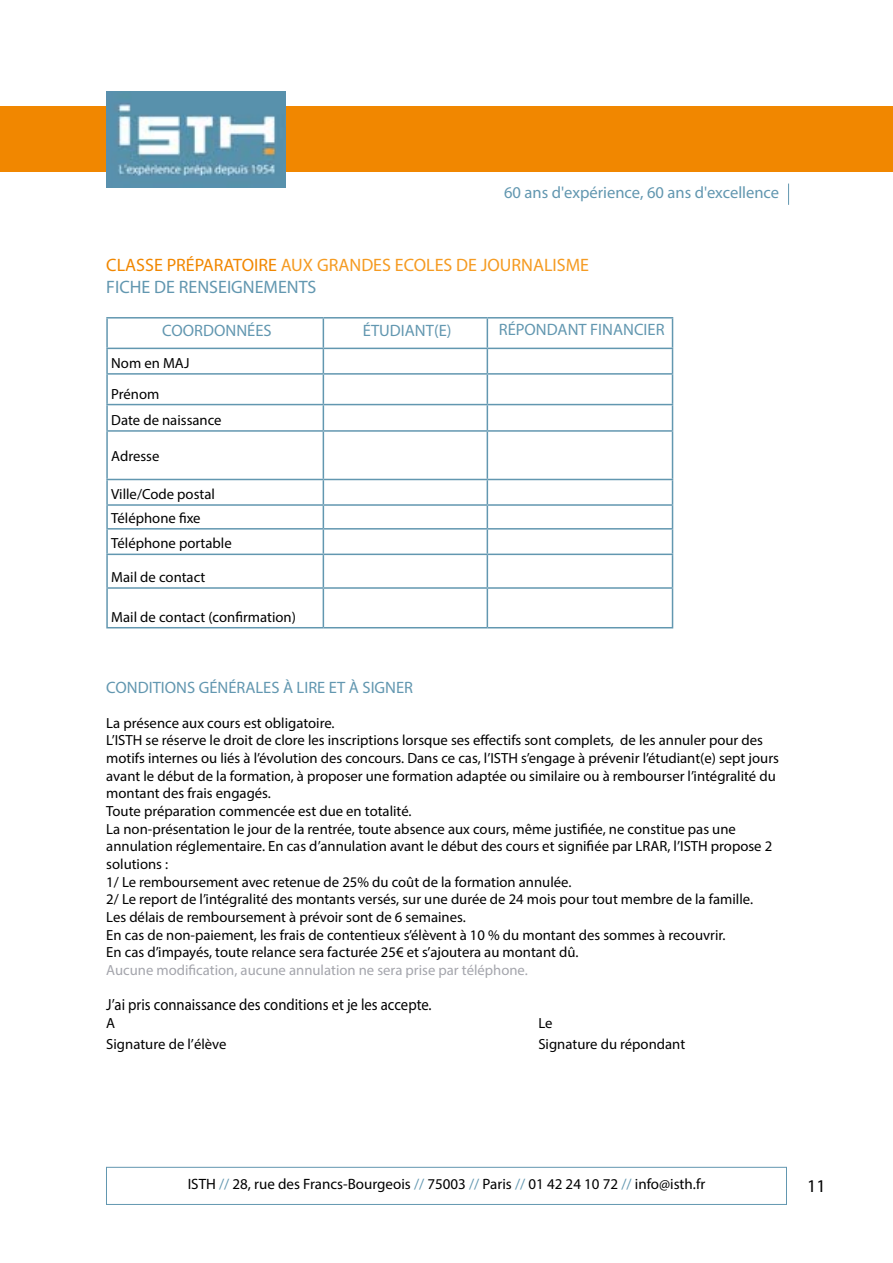
<style>
.page{position:relative;width:893px;height:1263px;background:#fff}
.page>*{position:absolute;margin:0;border:0;box-sizing:border-box;transform-origin:0 0}
.t1{font:18px/21.6px "Myriad Pro";color:#f59b22}
.t2{font:18px "Myriad Pro";color:#000}
.t3{font:16.5px "Myriad Pro";color:#6297b0}
.t4{font:16.2px "Myriad Pro";color:#000;scale:.91 1}
.t5{font:15px "Myriad Pro";color:#000}
.t6{font:14.7px/17.7px "Myriad Pro";color:#000}
.t7{font:14.7px "Myriad Pro";color:#a4a5ac}
.s1{color:#f18700}
.s2{color:#6297b0}
</style>
<div class="page">
<div style="left:106px;top:1167px;width:681px;height:37px;border:1px solid #6297b0"></div>
<svg style="left:788px;top:184px;width:1px;height:21px"></svg>
<hr style="left:106px;top:317px;width:217px;height:2px;background:#6297b0">
<hr style="left:106px;top:319px;width:2px;height:29px;background:#6297b0">
<hr style="left:323px;top:317px;width:164px;height:2px;background:#6297b0">
<hr style="left:487px;top:317px;width:186px;height:2px;background:#6297b0">
<hr style="left:106px;top:348px;width:217px;height:1px;background:#6297b0">
<hr style="left:106px;top:349px;width:2px;height:24px;background:#6297b0">
<hr style="left:323px;top:348px;width:164px;height:1px;background:#6297b0">
<hr style="left:487px;top:348px;width:186px;height:1px;background:#6297b0">
<hr style="left:106px;top:373px;width:217px;height:2px;background:#6297b0">
<hr style="left:106px;top:375px;width:2px;height:29px;background:#6297b0">
<hr style="left:323px;top:373px;width:164px;height:2px;background:#6297b0">
<hr style="left:487px;top:373px;width:186px;height:2px;background:#6297b0">
<hr style="left:106px;top:404px;width:217px;height:1px;background:#6297b0">
<hr style="left:106px;top:405px;width:2px;height:25px;background:#6297b0">
<hr style="left:323px;top:404px;width:164px;height:1px;background:#6297b0">
<svg style="left:323px;top:319px;width:1px;height:111px"></svg>
<hr style="left:487px;top:404px;width:186px;height:1px;background:#6297b0">
<svg style="left:487px;top:319px;width:1px;height:111px"></svg>
<svg style="left:672px;top:319px;width:1px;height:111px"></svg>
<hr style="left:106px;top:430px;width:217px;height:2px;background:#6297b0">
<hr style="left:106px;top:432px;width:2px;height:47px;background:#6297b0">
<hr style="left:323px;top:430px;width:164px;height:2px;background:#6297b0">
<hr style="left:323px;top:432px;width:1px;height:47px;background:#6297b0">
<hr style="left:487px;top:430px;width:186px;height:2px;background:#6297b0">
<hr style="left:487px;top:432px;width:1px;height:47px;background:#6297b0">
<hr style="left:672px;top:432px;width:1px;height:47px;background:#6297b0">
<hr style="left:106px;top:479px;width:217px;height:1px;background:#6297b0">
<hr style="left:106px;top:480px;width:2px;height:24px;background:#6297b0">
<hr style="left:323px;top:479px;width:164px;height:1px;background:#6297b0">
<hr style="left:487px;top:479px;width:186px;height:1px;background:#6297b0">
<hr style="left:106px;top:504px;width:217px;height:2px;background:#6297b0">
<hr style="left:106px;top:506px;width:2px;height:22px;background:#6297b0">
<hr style="left:323px;top:504px;width:164px;height:2px;background:#6297b0">
<hr style="left:487px;top:504px;width:186px;height:2px;background:#6297b0">
<hr style="left:106px;top:528px;width:217px;height:2px;background:#6297b0">
<hr style="left:106px;top:530px;width:2px;height:24px;background:#6297b0">
<hr style="left:323px;top:528px;width:164px;height:2px;background:#6297b0">
<svg style="left:323px;top:480px;width:1px;height:74px"></svg>
<hr style="left:487px;top:528px;width:186px;height:2px;background:#6297b0">
<svg style="left:487px;top:480px;width:1px;height:74px"></svg>
<svg style="left:672px;top:480px;width:1px;height:74px"></svg>
<hr style="left:106px;top:554px;width:217px;height:1px;background:#6297b0">
<hr style="left:106px;top:555px;width:2px;height:32px;background:#6297b0">
<hr style="left:323px;top:554px;width:164px;height:1px;background:#6297b0">
<hr style="left:323px;top:555px;width:1px;height:32px;background:#6297b0">
<hr style="left:487px;top:554px;width:186px;height:1px;background:#6297b0">
<hr style="left:487px;top:555px;width:1px;height:32px;background:#6297b0">
<hr style="left:672px;top:555px;width:1px;height:32px;background:#6297b0">
<hr style="left:106px;top:587px;width:217px;height:2px;background:#6297b0">
<hr style="left:106px;top:589px;width:2px;height:38px;background:#6297b0">
<hr style="left:323px;top:587px;width:164px;height:2px;background:#6297b0">
<hr style="left:323px;top:589px;width:1px;height:38px;background:#6297b0">
<hr style="left:487px;top:587px;width:186px;height:2px;background:#6297b0">
<hr style="left:487px;top:589px;width:1px;height:38px;background:#6297b0">
<hr style="left:672px;top:589px;width:1px;height:38px;background:#6297b0">
<hr style="left:106px;top:627px;width:217px;height:1px;background:#6297b0">
<hr style="left:323px;top:627px;width:164px;height:1px;background:#6297b0">
<hr style="left:487px;top:627px;width:186px;height:1px;background:#6297b0">
<div style="left:0;top:106px;width:893px;height:66px;background:#f18700"></div>
<img style="left:106px;top:92px;width:180px;height:95px">
<p class="t3" style="left:504px;top:183px;width:277px">60 ans d'expérience, 60 ans d'excellence</p>
<p class="t1" style="left:106px;top:254px;width:484px"><span class="s1">CLASSE PRÉPARATOIRE</span> AUX GRANDES ECOLES DE JOURNALISME<br><span class="s2">FICHE DE RENSEIGNEMENTS</span></p>
<p class="t3" style="left:162px;top:320px;width:111px">COORDONNÉES</p>
<p class="t3" style="left:363px;top:320px;width:90px">ÉTUDIANT(E)</p>
<p class="t3" style="left:499px;top:319px;width:167px">RÉPONDANT FINANCIER</p>
<p class="t6" style="left:111px;top:347px;width:80px;line-height:30.8px">Nom en MAJ<br>Prénom</p>
<p class="t6" style="left:111px;top:411px;width:112px">Date de naissance</p>
<p class="t6" style="left:111px;top:447px;width:50px">Adresse</p>
<p class="t6" style="left:111px;top:482px;width:105px;line-height:23.9px">Ville/Code postal<br>Téléphone fixe</p>
<p class="t6" style="left:111px;top:534px;width:122px">Téléphone portable</p>
<p class="t6" style="left:111px;top:568px;width:96px">Mail de contact</p>
<p class="t6" style="left:111px;top:608px;width:186px">Mail de contact (confirmation)</p>
<p class="t3" style="left:106px;top:677px;width:308px">CONDITIONS GÉNÉRALES À LIRE ET À SIGNER</p>
<p class="t6" style="left:106px;top:714px;width:674px">La présence aux cours est obligatoire.<br>L’ISTH se réserve le droit de clore les inscriptions lorsque ses effectifs sont complets, de les annuler pour des motifs internes ou liés à l’évolution des concours. Dans ce cas, l’ISTH s’engage à prévenir l’étudiant(e) sept jours avant le début de la formation, à proposer une formation adaptée ou similaire ou à rembourser l’intégralité du montant des frais engagés.<br>Toute préparation commencée est due en totalité.<br>La non-présentation le jour de la rentrée, toute absence aux cours, même justifiée, ne constitue pas une annulation réglementaire. En cas d’annulation avant le début des cours et signifiée par LRAR, l’ISTH propose 2 solutions :<br>1/ Le remboursement avec retenue de 25% du coût de la formation annulée.<br>2/ Le report de l’intégralité des montants versés, sur une durée de 24 mois pour tout membre de la famille.<br>Les délais de remboursement à prévoir sont de 6 semaines.<br>En cas de non-paiement, les frais de contentieux s’élèvent à 10 % du montant des sommes à recouvrir.<br>En cas d’impayés, toute relance sera facturée 25€ et s’ajoutera au montant dû.</p>
<p class="t7" style="left:106px;top:961px;width:423px">Aucune modification, aucune annulation ne sera prise par téléphone.</p>
<p class="t4" style="left:106px;top:995px;width:359px">J’ai pris connaissance des conditions et je les accepte.</p>
<p class="t6" style="left:106px;top:1014px;width:10px">A</p>
<p class="t6" style="left:538px;top:1014px;width:16px">Le</p>
<p class="t6" style="left:106px;top:1035px;width:122px">Signature de l’élève</p>
<p class="t6" style="left:538px;top:1035px;width:148px">Signature du répondant</p>
<p class="t5" style="left:188px;top:1174px;width:519px">ISTH <span class="s2">//</span> 28, rue des Francs-Bourgeois <span class="s2">//</span> 75003 <span class="s2">//</span> Paris <span class="s2">//</span> 01 42 24 10 72 <span class="s2">//</span> info@isth.fr</p>
<p class="t2" style="left:807px;top:1174px;width:20px">11</p>
</div>
